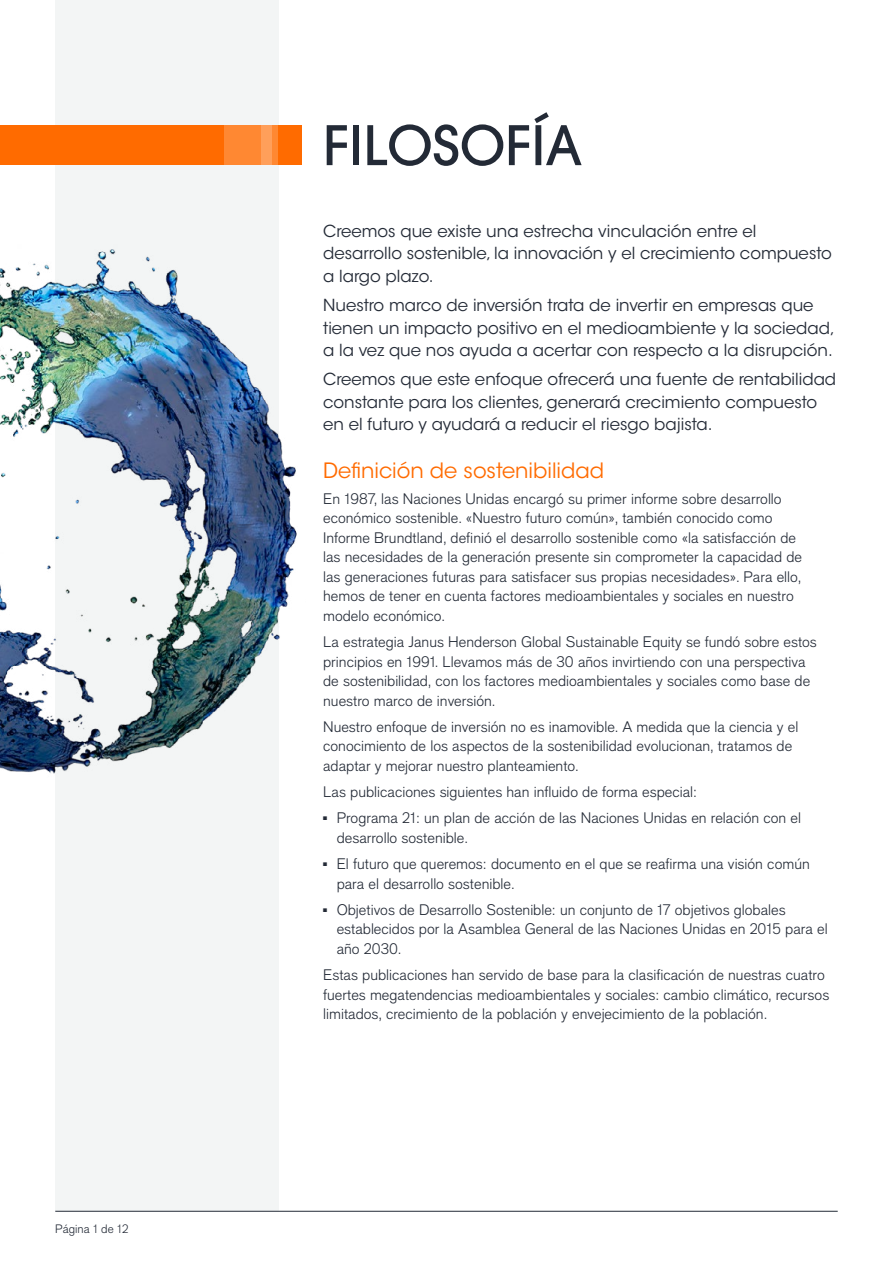
<style>
.page{position:relative;width:893px;height:1263px;background:#fff}
.page>*{position:absolute;margin:0;border:0;box-sizing:border-box;transform-origin:0 0}
.t1{font:500 54px "ITC Avant Garde Pro";color:#232a36}
.t2{font:21px "ITC Avant Garde Std";color:#ff6b00}
.t3{font:16.5px/22.5px "ITC Avant Garde Std";color:#232a36}
.t4{font:300 15px/19.5px "Applied Sans Pro";color:#232a36}
.t5{font:300 12px "Applied Sans Pro";color:#232a36}
</style>
<div class="page">
<div style="left:55px;top:0;width:224px;height:1211px;background:#f3f5f5"></div>
<div style="left:0;top:125px;width:302px;height:40px;background:#ff6b00"></div>
<div style="left:261px;top:125px;width:16px;height:40px;background:#ff8832"></div>
<svg style="left:225px;top:125px;width:47px;height:40px;background:#ff8d3b"></svg>
<hr style="left:55px;top:1211px;width:783px;height:1px;background:#232a36">
<img style="left:0;top:249px;width:297px;height:525px">
<p class="t5" style="left:55px;top:1222px;width:75px">Página 1 de 12</p>
<h1 class="t1" style="left:323px;top:111px;width:261px">FILOSOFÍA</h1>
<p class="t3" style="left:323px;top:220px;width:510px">Creemos que existe una estrecha vinculación entre el desarrollo sostenible, la innovación y el crecimiento compuesto a largo plazo.</p>
<p class="t3" style="left:323px;top:294px;width:513px">Nuestro marco de inversión trata de invertir en empresas que tienen un impacto positivo en el medioambiente y la sociedad, a la vez que nos ayuda a acertar con respecto a la disrupción.</p>
<p class="t3" style="left:323px;top:368px;width:515px">Creemos que este enfoque ofrecerá una fuente de rentabilidad constante para los clientes, generará crecimiento compuesto en el futuro y ayudará a reducir el riesgo bajista.</p>
<h2 class="t2" style="left:323px;top:457px;width:283px">Definición de sostenibilidad</h2>
<p class="t4" style="left:323px;top:489px;width:480px">En 1987, las Naciones Unidas encargó su primer informe sobre desarrollo económico sostenible. «Nuestro futuro común», también conocido como Informe Brundtland, definió el desarrollo sostenible como «la satisfacción de las necesidades de la generación presente sin comprometer la capacidad de las generaciones futuras para satisfacer sus propias necesidades». Para ello, hemos de tener en cuenta factores medioambientales y sociales en nuestro modelo económico.</p>
<p class="t4" style="left:323px;top:632px;width:495px">La estrategia Janus Henderson Global Sustainable Equity se fundó sobre estos principios en 1991. Llevamos más de 30 años invirtiendo con una perspectiva de sostenibilidad, con los factores medioambientales y sociales como base de nuestro marco de inversión.</p>
<p class="t4" style="left:323px;top:717px;width:477px">Nuestro enfoque de inversión no es inamovible. A medida que la ciencia y el conocimiento de los aspectos de la sostenibilidad evolucionan, tratamos de adaptar y mejorar nuestro planteamiento.</p>
<p class="t4" style="left:323px;top:782px;width:375px">Las publicaciones siguientes han influido de forma especial:</p>
<p class="t4" style="left:337px;top:808px;width:466px;text-indent:-13px">■ Programa 21: un plan de acción de las Naciones Unidas en relación con el desarrollo sostenible.</p>
<p class="t4" style="left:337px;top:854px;width:475px;text-indent:-13px">■ El futuro que queremos: documento en el que se reafirma una visión común para el desarrollo sostenible.</p>
<p class="t4" style="left:337px;top:900px;width:492px;text-indent:-13px">■ Objetivos de Desarrollo Sostenible: un conjunto de 17 objetivos globales establecidos por la Asamblea General de las Naciones Unidas en 2015 para el año 2030.</p>
<p class="t4" style="left:323px;top:965px;width:508px">Estas publicaciones han servido de base para la clasificación de nuestras cuatro fuertes megatendencias medioambientales y sociales: cambio climático, recursos limitados, crecimiento de la población y envejecimiento de la población.</p>
</div>
